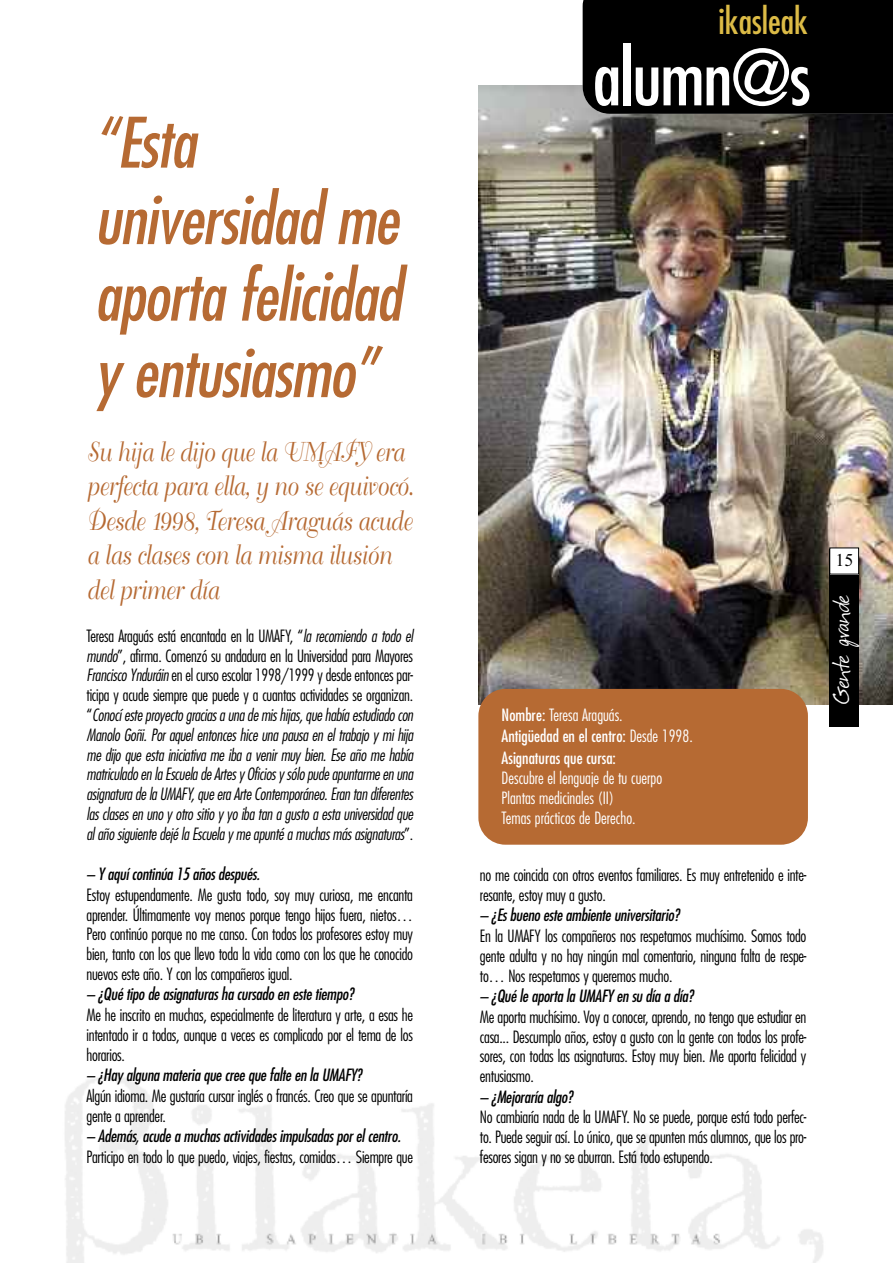
<style>
.page{position:relative;width:893px;height:1263px;background:#fff}
.page>*{position:absolute;margin:0;border:0;box-sizing:border-box;transform-origin:0 0}
.t1{font:condensed 75px "Futura";letter-spacing:-.015em;color:#fff}
.t2{font:italic condensed 67.5px/76.5px "Futura";letter-spacing:-.015em;color:#b66a33}
.t3{font:condensed 35.25px "Futura";color:#dcbb46}
.t4{font:27px/34.5px "Bellevue";color:#b66a33;scale:.8 1}
.t5{font:22.5px "Festus";color:#fff}
.t6{font:18px "Times New Roman";color:#000}
.t7{font:300 condensed 16.5px/19.8px "Futura";letter-spacing:-.015em;color:#000;text-align:justify}
.t8{font:italic 300 condensed 16.5px/19.8px "Futura";letter-spacing:-.015em;color:#000;text-align:justify}
.t9{font:italic condensed 16.5px "Futura";letter-spacing:-.015em;color:#000}
.t10{font:300 condensed 16.5px/19.8px "Futura";color:#fff}
.t11{font:condensed 16.5px/21.3px "Futura";color:#fff}
.s1{font-style:normal}
.s2{font-weight:300}
</style>
<div class="page">
<img style="left:478px;top:85px;width:415px;height:619px">
<img style="left:65px;top:1076px;width:758px;height:187px">
<div style="left:829px;top:549px;width:30px;height:178px;background:#000"></div>
<div style="left:830px;top:548px;width:29px;height:26px;background:#fff"></div>
<div style="left:829px;top:548px;width:30px;height:26px;border:1px solid #000"></div>
<div style="left:583px;top:0;width:310px;height:114px;background:#000"></div>
<div style="left:478px;top:689px;width:330px;height:156px;background:#b66a33;border-radius:27px"></div>
<h2 class="t2" style="left:95px;top:108px;width:309px">“Esta universidad me aporta felicidad y entusiasmo”</h2>
<h3 class="t4" style="left:86px;top:436px;width:409px">Su hija le dijo que la UMAFY era perfecta para ella, y no se equivocó.<br>Desde 1998, Teresa Araguás acude a las clases con la misma ilusión del primer día</h3>
<p class="t8" style="left:87px;top:627px;width:328px"><span class="s1">Teresa Araguás está encantada en la UMAFY, “</span>la recomiendo a todo el mundo<span class="s1">”, afirma. Comenzó su andadura en la Universidad para Mayores </span>Francisco Ynduráin <span class="s1">en el curso escolar 1998/1999 y desde entonces par&shy;ticipa y acude siempre que puede y a cuantas actividades se organizan. “</span>Conocí este proyecto gracias a una de mis hijas, que había estudiado con Manolo Goñi. Por aquel entonces hice una pausa en el trabajo y mi hija me dijo que esta iniciativa me iba a venir muy bien. Ese año me había matriculado en la Escuela de Artes y Oficios y sólo pude apuntarme en una asignatura de la UMAFY, que era Arte Contemporáneo. Eran tan diferentes las clases en uno y otro sitio y yo iba tan a gusto a esta universidad que al año siguiente dejé la Escuela y me apunté a muchas más asignaturas<span class="s1">”.</span></p>
<p class="t9" style="left:87px;top:866px;width:175px">– Y aquí continúa 15 años después.</p>
<p class="t7" style="left:87px;top:886px;width:328px">Estoy estupendamente. Me gusta todo, soy muy curiosa, me encanta aprender. Últimamente voy menos porque tengo hijos fuera, nietos… Pero continúo porque no me canso. Con todos los profesores estoy muy bien, tanto con los que llevo toda la vida como con los que he conocido nuevos este año. Y con los compañeros igual.</p>
<p class="t9" style="left:87px;top:987px;width:269px">– ¿Qué tipo de asignaturas ha cursado en este tiempo?</p>
<p class="t7" style="left:87px;top:1006px;width:328px">Me he inscrito en muchas, especialmente de literatura y arte, a esas he intentado ir a todas, aunque a veces es complicado por el tema de los horarios.</p>
<p class="t9" style="left:87px;top:1067px;width:277px">– ¿Hay alguna materia que cree que falte en la UMAFY?</p>
<p class="t7" style="left:87px;top:1087px;width:328px">Algún idioma. Me gustaría cursar inglés o francés. Creo que se apuntaría gente a aprender.</p>
<p class="t9" style="left:87px;top:1128px;width:316px">– Además, acude a muchas actividades impulsadas por el centro.</p>
<p class="t7" style="left:87px;top:1148px;width:328px">Participo en todo lo que puedo, viajes, fiestas, comidas… Siempre que</p>
<h3 class="t3" style="left:718px;top:5px;width:91px">ikasleak</h3>
<h1 class="t1" style="left:593px;top:43px;width:219px">alumn@s</h1>
<p class="t11" style="left:502px;top:705px;width:193px">Nombre: <span class="s2">Teresa Araguás.<br></span>Antigüedad en el centro: <span class="s2">Desde 1998.<br></span>Asignaturas que cursa:</p>
<p class="t10" style="left:502px;top:769px;width:162px">Descubre el lenguaje de tu cuerpo<br>Plantas medicinales (II)<br>Temas prácticos de Derecho.</p>
<p class="t7" style="left:480px;top:866px;width:328px">no me coincida con otros eventos familiares. Es muy entretenido e inte&shy;resante, estoy muy a gusto.</p>
<p class="t9" style="left:480px;top:907px;width:201px">– ¿Es bueno este ambiente universitario?</p>
<p class="t7" style="left:480px;top:927px;width:328px">En la UMAFY los compañeros nos respetamos muchísimo. Somos todo gente adulta y no hay ningún mal comentario, ninguna falta de respe&shy;to… Nos respetamos y queremos mucho.</p>
<p class="t9" style="left:480px;top:988px;width:215px">– ¿Qué le aporta la UMAFY en su día a día?</p>
<p class="t7" style="left:480px;top:1008px;width:328px">Me aporta muchísimo. Voy a conocer, aprendo, no tengo que estudiar en casa... Descumplo años, estoy a gusto con la gente con todos los profe&shy;sores, con todas las asignaturas. Estoy muy bien. Me aporta felicidad y entusiasmo.</p>
<p class="t9" style="left:480px;top:1089px;width:94px">– ¿Mejoraría algo?</p>
<p class="t7" style="left:480px;top:1108px;width:328px">No cambiaría nada de la UMAFY. No se puede, porque está todo perfec&shy;to. Puede seguir así. Lo único, que se apunten más alumnos, que los pro&shy;fesores sigan y no se aburran. Está todo estupendo.</p>
<p class="t6" style="left:835px;top:550px;width:19px">15</p>
<h3 class="t5" style="left:827px;top:704px;width:111px;rotate:-90deg">Gente grande</h3>
</div>
